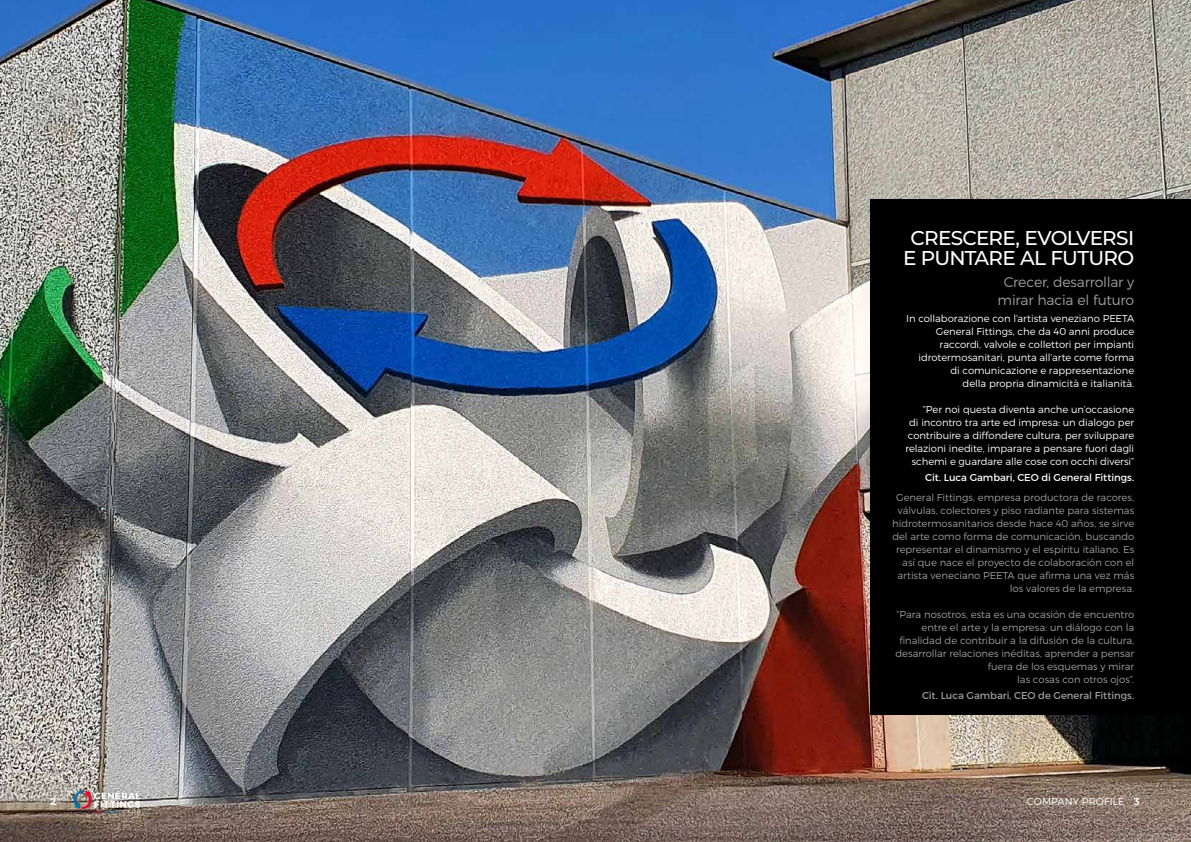
<style>
.page{position:relative;width:1191px;height:842px;background:#fff}
.page>*{position:absolute;margin:0;border:0;box-sizing:border-box;transform-origin:0 0}
.t1{font:500 20px/20px "Montserrat";letter-spacing:-.035em;color:#fff;text-align:center}
.t2{font:300 14px/18px "Montserrat";letter-spacing:-.015em;color:#9d9d9c;text-align:center}
.t3{font:300 10px/13px "Montserrat";letter-spacing:-.005em;color:#9d9d9c;text-align:right}
.t4{font:300 10px/13px "Montserrat";letter-spacing:-.005em;color:#fff;text-align:right}
.t5{font:10px "Montserrat";letter-spacing:-.005em;color:#fff}
.t6{font:10px "Montserrat";letter-spacing:-.005em;color:#9d9d9c}
.t7{font:600 10px "Montserrat";color:#fff}
.s1{font-weight:600}
</style>
<div class="page">
<img style="left:0;top:0;width:1191px;height:842px">
<div style="left:870px;top:199px;width:321px;height:515px;background:#000"></div>
<img style="left:71px;top:787px;width:74px;height:27px">
<h1 class="t1" style="left:903px;top:227px;width:233px">CRESCERE, EVOLVERSI<br>E PUNTARE AL FUTURO</h1>
<h2 class="t2" style="left:997px;top:272px;width:138px">Crecer, desarrollar y mirar hacia el futuro</h2>
<p class="t4" style="left:906px;top:311px;width:229px">In collaborazione con l’artista veneziano PEETA General Fittings, che da 40 anni produce raccordi, valvole e collettori per impianti idrotermosanitari, punta all’arte come forma<br>di comunicazione e rappresentazione<br>della propria dinamicità e italianità.</p>
<p class="t4" style="left:905px;top:402px;width:230px">“Per noi questa diventa anche un’occasione<br>di incontro tra arte ed impresa: un dialogo per contribuire a diffondere cultura, per sviluppare relazioni inedite, imparare a pensare fuori dagli schemi e guardare alle cose con occhi diversi”</p>
<p class="t5" style="left:925px;top:471px;width:210px">Cit. Luca Gambari, CEO di General Fittings.</p>
<p class="t3" style="left:892px;top:490px;width:243px">General Fittings, empresa productora de racores, válvulas, colectores y piso radiante para sistemas hidrotermosanitarios desde hace 40 años, se sirve del arte como forma de comunicación, buscando representar el dinamismo y el espíritu italiano. Es así que nace el proyecto de colaboración con el artista veneciano PEETA que afirma una vez más los valores de la empresa.</p>
<p class="t3" style="left:895px;top:607px;width:240px">“Para nosotros, esta es una ocasión de encuentro entre el arte y la empresa: un diálogo con la finalidad de contribuir a la difusión de la cultura, desarrollar relaciones inéditas, aprender a pensar fuera de los esquemas y mirar<br>las cosas con otros ojos”.</p>
<p class="t6" style="left:922px;top:689px;width:214px">Cit. Luca Gambari, CEO de General Fittings.</p>
<p class="t7" style="left:50px;top:795px;width:7px">2</p>
<p class="t4" style="left:1026px;top:794px;width:114px">COMPANY PROFILE <span class="s1">3</span></p>
</div>
